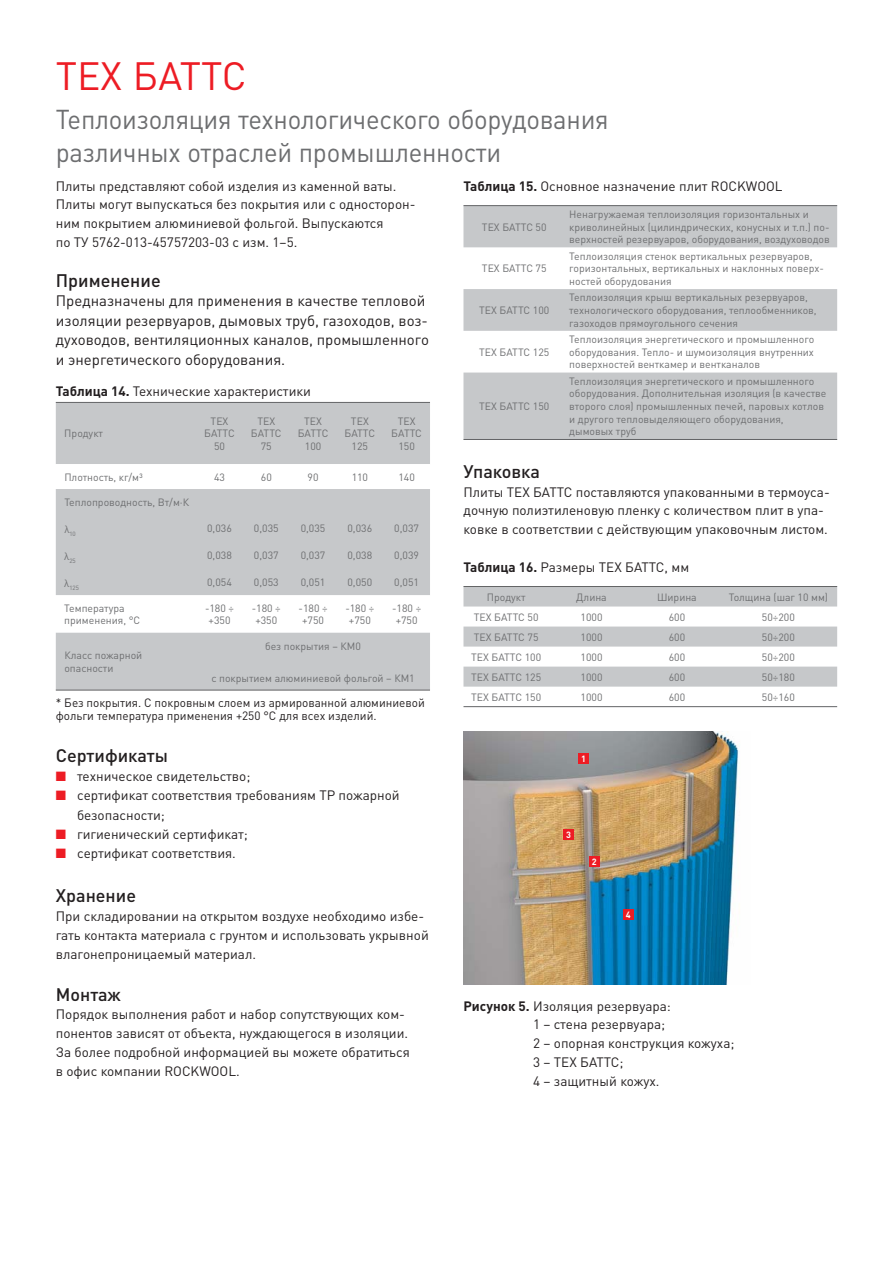
<style>
.page{position:relative;width:893px;height:1263px;background:#fff}
.page>*{position:absolute;margin:0;border:0;box-sizing:border-box;transform-origin:0 0}
.t1{font:39px "DIN Pro";color:#ed1c24}
.t2{font:27px/32.4px "DIN Pro";letter-spacing:-.01em;color:#6d6e70;scale:.95 1}
.t3{font:500 18px "DIN Pro";color:#231f20}
.t4{font:15px/19.5px "DIN Pro";color:#231f20}
.t5{font:13.5px/18.8px "DIN Pro";color:#231f20}
.t6{font:12px/13.5px "DIN Pro";color:#231f20}
.t7{font:10.5px/12.6px "DIN Pro";color:#6d6e70;text-align:center}
.t8{font:700 9px "DIN Pro";color:#fff}
.t9{font:6.15px "DIN Pro";color:#6d6e70}
.s1{font-weight:700}
.s2{color:#ed1c24}
</style>
<div class="page">
<svg style="left:56px;top:403px;width:374px;height:287px;fill:#c6c8ca"></svg>
<hr style="left:56px;top:402px;width:374px;height:1px;background:#636466">
<hr style="left:56px;top:690px;width:374px;height:1px;background:#636466">
<svg style="left:463px;top:206px;width:374px;height:233px;fill:#c6c8ca"></svg>
<hr style="left:463px;top:205px;width:374px;height:1px;background:#636466">
<hr style="left:463px;top:439px;width:374px;height:1px;background:#636466">
<svg style="left:463px;top:587px;width:374px;height:100px"></svg>
<hr style="left:463px;top:586px;width:374px;height:1px;background:#636466">
<hr style="left:463px;top:706px;width:374px;height:1px;background:#636466">
<img style="left:463px;top:731px;width:276px;height:253px">
<div style="left:578px;top:753px;width:11px;height:11px;background:#ed1c24"></div>
<div style="left:589px;top:856px;width:11px;height:10px;background:#ed1c24"></div>
<div style="left:563px;top:829px;width:11px;height:11px;background:#ed1c24"></div>
<div style="left:623px;top:909px;width:11px;height:11px;background:#ed1c24"></div>
<h1 class="t1" style="left:56px;top:62px;width:192px">TEX БАТТС</h1>
<h2 class="t2" style="left:56px;top:106px;width:584px">Теплоизоляция технологического оборудования различных отраслей промышленности</h2>
<p class="t5" style="left:56px;top:178px;width:361px">Плиты представляют собой изделия из каменной ваты.<br>Плиты могут выпускаться без покрытия или с односторон&shy;ним покрытием алюминиевой фольгой. Выпускаются<br>по ТУ 5762-013-45757203-03 с изм. 1–5.</p>
<h3 class="t3" style="left:56px;top:274px;width:106px">Применение</h3>
<h3 class="t4" style="left:56px;top:293px;width:375px">Предназначены для применения в качестве тепловой изоляции резервуаров, дымовых труб, газоходов, воз&shy;духоводов, вентиляционных каналов, промышленного и энергетического оборудования.</h3>
<p class="t5" style="left:56px;top:383px;width:257px"><span class="s1">Таблица 14.</span> Технические характеристики</p>
<p class="t7" style="left:64px;top:428px;width:40px">Продукт</p>
<p class="t5" style="left:463px;top:178px;width:321px"><span class="s1">Таблица 15.</span> Основное назначение плит ROCKWOOL</p>
<p class="t7" style="left:482px;top:222px;width:66px">TEX БАТТС 50</p>
<p class="t7" style="left:569px;top:209px;width:262px;text-align:left">Ненагружаемая теплоизоляция горизонтальных и криволинейных (цилиндрических, конусных и т.п.) по&shy;верхностей резервуаров, оборудования, воздуховодов</p>
<p class="t7" style="left:569px;top:251px;width:256px;text-align:left">Теплоизоляция стенок вертикальных резервуаров, горизонтальных, вертикальных и наклонных поверх&shy;ностей оборудования</p>
<p class="t7" style="left:482px;top:263px;width:66px">TEX БАТТС 75</p>
<p class="t7" style="left:569px;top:293px;width:249px;text-align:left">Теплоизоляция крыш вертикальных резервуаров, технологического оборудования, теплообменников, газоходов прямоугольного сечения</p>
<p class="t7" style="left:479px;top:305px;width:72px">TEX БАТТС 100</p>
<p class="t7" style="left:569px;top:334px;width:246px;text-align:justify">Теплоизоляция энергетического и промышленного оборудования. Тепло- и шумоизоляция внутренних поверхностей венткамер и вентканалов</p>
<p class="t7" style="left:479px;top:347px;width:72px">TEX БАТТС 125</p>
<p class="t7" style="left:569px;top:376px;width:259px;text-align:left">Теплоизоляция энергетического и промышленного оборудования. Дополнительная изоляция (в качестве второго слоя) промышленных печей, паровых котлов и другого тепловыделяющего оборудования, дымовых труб</p>
<p class="t7" style="left:479px;top:401px;width:72px">TEX БАТТС 150</p>
<p class="t7" style="left:204px;top:416px;width:32px">TEX<br>БАТТС<br>50</p>
<p class="t7" style="left:251px;top:416px;width:32px">TEX<br>БАТТС<br>75</p>
<p class="t7" style="left:298px;top:416px;width:32px">TEX<br>БАТТС<br>100</p>
<p class="t7" style="left:345px;top:416px;width:32px">TEX<br>БАТТС<br>125</p>
<p class="t7" style="left:391px;top:416px;width:32px">TEX<br>БАТТС<br>150</p>
<h3 class="t3" style="left:463px;top:465px;width:78px">Упаковка</h3>
<p class="t5" style="left:463px;top:484px;width:368px">Плиты TEX БАТТС поставляются упакованными в термоуса&shy;дочную полиэтиленовую пленку с количеством плит в упа&shy;ковке в соответствии с действующим упаковочным листом.</p>
<p class="t5" style="left:463px;top:559px;width:227px"><span class="s1">Таблица 16.</span> Размеры TEX БАТТС, мм</p>
<p class="t7" style="left:487px;top:592px;width:40px">Продукт</p>
<p class="t7" style="left:576px;top:592px;width:32px">Длина</p>
<p class="t7" style="left:657px;top:592px;width:41px">Ширина</p>
<p class="t7" style="left:729px;top:592px;width:101px">Толщина (шаг 10 мм)</p>
<p class="t7" style="left:474px;top:612px;width:66px">TEX БАТТС 50</p>
<p class="t7" style="left:581px;top:612px;width:23px">1000</p>
<p class="t7" style="left:669px;top:612px;width:18px">600</p>
<p class="t7" style="left:762px;top:612px;width:34px">50÷200</p>
<p class="t7" style="left:474px;top:632px;width:66px">TEX БАТТС 75</p>
<p class="t7" style="left:581px;top:632px;width:23px">1000</p>
<p class="t7" style="left:669px;top:632px;width:18px">600</p>
<p class="t7" style="left:762px;top:632px;width:34px">50÷200</p>
<p class="t7" style="left:471px;top:652px;width:72px">TEX БАТТС 100</p>
<p class="t7" style="left:581px;top:652px;width:23px">1000</p>
<p class="t7" style="left:669px;top:652px;width:18px">600</p>
<p class="t7" style="left:762px;top:652px;width:34px">50÷200</p>
<p class="t7" style="left:471px;top:672px;width:72px">TEX БАТТС 125</p>
<p class="t7" style="left:581px;top:672px;width:23px">1000</p>
<p class="t7" style="left:669px;top:672px;width:18px">600</p>
<p class="t7" style="left:762px;top:672px;width:34px">50÷180</p>
<p class="t7" style="left:471px;top:692px;width:72px">TEX БАТТС 150</p>
<p class="t7" style="left:581px;top:692px;width:23px">1000</p>
<p class="t7" style="left:669px;top:692px;width:18px">600</p>
<p class="t7" style="left:762px;top:692px;width:34px">50÷160</p>
<p class="t7" style="left:64px;top:472px;width:80px">Плотность, кг/м³</p>
<p class="t7" style="left:214px;top:472px;width:12px">43</p>
<p class="t7" style="left:261px;top:472px;width:12px">60</p>
<p class="t7" style="left:308px;top:472px;width:12px">90</p>
<p class="t7" style="left:352px;top:472px;width:18px">110</p>
<p class="t7" style="left:398px;top:472px;width:18px">140</p>
<p class="t7" style="left:64px;top:497px;width:126px">Теплопроводность, Вт/м·К</p>
<p class="t9" style="left:64px;top:532px;width:13px"><sup>λ</sup>10</p>
<p class="t7" style="left:207px;top:523px;width:26px">0,036</p>
<p class="t7" style="left:254px;top:523px;width:26px">0,035</p>
<p class="t7" style="left:301px;top:523px;width:26px">0,035</p>
<p class="t7" style="left:347px;top:523px;width:26px">0,036</p>
<p class="t7" style="left:394px;top:523px;width:26px">0,037</p>
<p class="t9" style="left:64px;top:559px;width:13px"><sup>λ</sup>25</p>
<p class="t7" style="left:207px;top:550px;width:26px">0,038</p>
<p class="t7" style="left:254px;top:550px;width:26px">0,037</p>
<p class="t7" style="left:301px;top:550px;width:26px">0,037</p>
<p class="t7" style="left:347px;top:550px;width:26px">0,038</p>
<p class="t7" style="left:394px;top:550px;width:26px">0,039</p>
<p class="t9" style="left:64px;top:586px;width:16px"><sup>λ</sup>125</p>
<p class="t7" style="left:207px;top:577px;width:26px">0,054</p>
<p class="t7" style="left:254px;top:577px;width:26px">0,053</p>
<p class="t7" style="left:301px;top:577px;width:26px">0,051</p>
<p class="t7" style="left:347px;top:577px;width:26px">0,050</p>
<p class="t7" style="left:394px;top:577px;width:26px">0,051</p>
<p class="t7" style="left:64px;top:603px;width:78px;text-align:left">Температура применения, °С</p>
<p class="t7" style="left:205px;top:603px;width:31px">-180 ÷ +350</p>
<p class="t7" style="left:252px;top:603px;width:31px">-180 ÷ +350</p>
<p class="t7" style="left:299px;top:603px;width:31px">-180 ÷ +750</p>
<p class="t7" style="left:345px;top:603px;width:31px">-180 ÷ +750</p>
<p class="t7" style="left:392px;top:603px;width:31px">-180 ÷ +750</p>
<p class="t7" style="left:64px;top:650px;width:79px;text-align:left">Класс пожарной опасности</p>
<p class="t7" style="left:265px;top:641px;width:97px">без покрытия – КМ0</p>
<p class="t7" style="left:211px;top:673px;width:205px">с покрытием алюминиевой фольгой – КМ1</p>
<p class="t6" style="left:56px;top:697px;width:370px">* Без покрытия. С покровным слоем из армированной алюминиевой фольги температура применения +250 °С для всех изделий.</p>
<h3 class="t3" style="left:56px;top:749px;width:114px">Сертификаты</h3>
<p class="t5" style="left:56px;top:769px;width:196px"><span class="s2">■</span> техническое свидетельство;</p>
<p class="t5" style="left:77px;top:788px;width:324px;text-indent:-21px"><span class="s2">■</span> сертификат соответствия требованиям ТР пожарной безопасности;</p>
<p class="t5" style="left:56px;top:826px;width:194px"><span class="s2">■</span> гигиенический сертификат;</p>
<p class="t5" style="left:56px;top:845px;width:182px"><span class="s2">■</span> сертификат соответствия.</p>
<h3 class="t3" style="left:56px;top:889px;width:82px">Хранение</h3>
<p class="t5" style="left:56px;top:908px;width:374px">При складировании на открытом воздухе необходимо избе&shy;гать контакта материала с грунтом и использовать укрывной влагонепроницаемый материал.</p>
<h3 class="t3" style="left:56px;top:988px;width:67px">Монтаж</h3>
<p class="t5" style="left:56px;top:1007px;width:355px">Порядок выполнения работ и набор сопутствующих ком&shy;понентов зависят от объекта, нуждающегося в изоляции.<br>За более подробной информацией вы можете обратиться в офис компании ROCKWOOL.</p>
<p class="t5" style="left:533px;top:998px;width:203px;text-indent:-70px"><span class="s1">Рисунок 5.</span> Изоляция резервуара:<br>1 – стена резервуара;<br>2 – опорная конструкция кожуха;<br>3 – TEX БАТТС;<br>4 – защитный кожух.</p>
<p class="t8" style="left:581px;top:756px;width:6px">1</p>
<p class="t8" style="left:566px;top:831px;width:6px">3</p>
<p class="t8" style="left:592px;top:858px;width:6px">2</p>
<p class="t8" style="left:626px;top:911px;width:6px">4</p>
</div>
